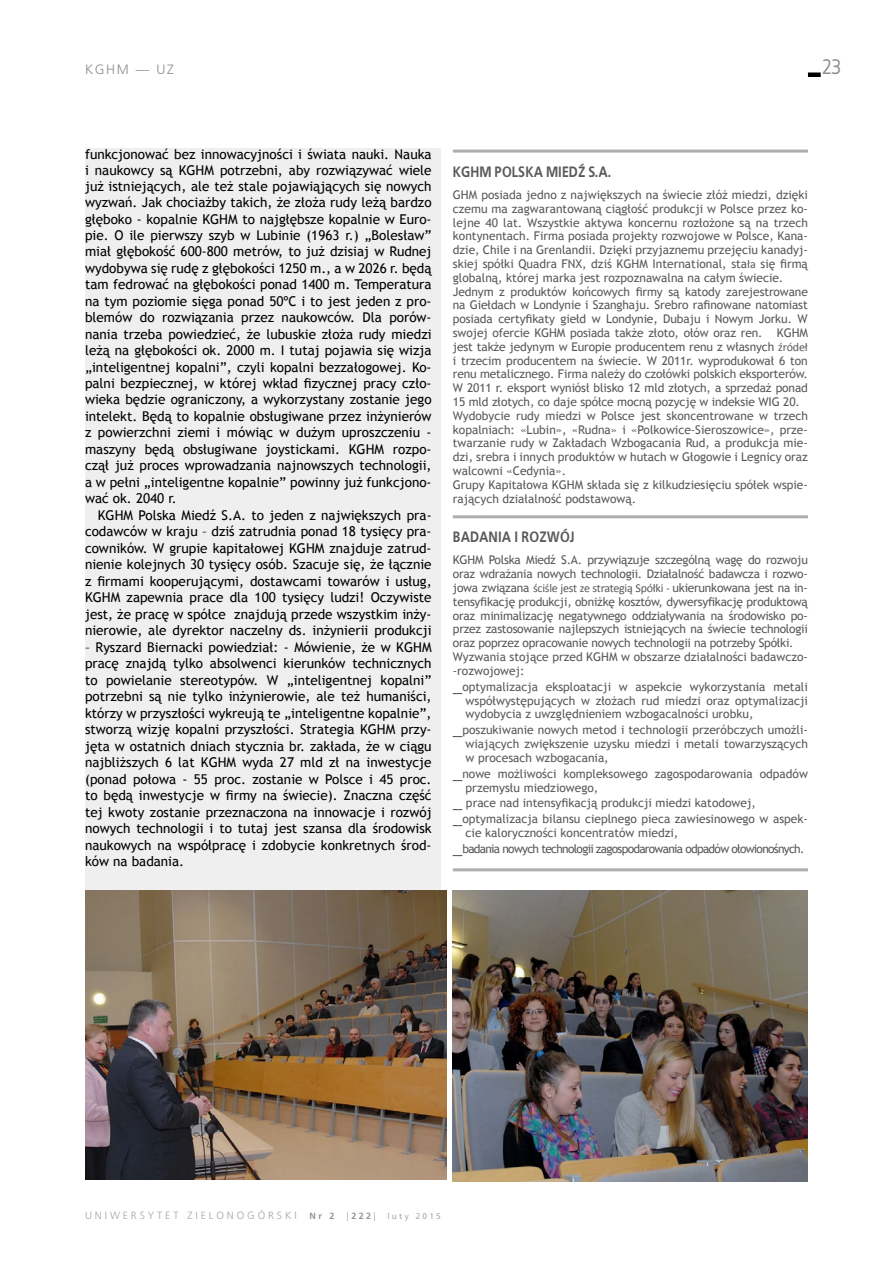
<style>
.page{position:relative;width:893px;height:1263px;background:#fff}
.page>*{position:absolute;margin:0;border:0;box-sizing:border-box;transform-origin:0 0}
.t1{font:21px "EFN Bureau OT";color:#8a8c8e}
.t2{font:700 15px "EFN Bureau OT";color:#58595b}
.t3{font:13.5px/16.4px "Trebuchet MS";color:#000;text-align:justify}
.t4{font:300 13.5px "Frutiger LT Pro";letter-spacing:.12em;color:#8a8c8e}
.t5{font:12px/13.8px "Trebuchet MS";color:#58595b}
.t6{font:12px/13.8px "Trebuchet MS";letter-spacing:-.02em;color:#58595b}
.t7{font:12px/15.9px "Trebuchet MS";letter-spacing:-.06em;color:#58595b}
.t8{font:300 10.5px "Frutiger LT Pro";letter-spacing:.275em;color:#a3a5a8}
.t9{font:700 9px "Frutiger LT Pro";color:#939597}
.t10{font:8.25px "Frutiger LT Pro";letter-spacing:.275em;color:#a4a7a9}
.s1{font-family:"Calibri"}
.s2{font-family:"EFN Bureau OT";font-weight:700}
.s3{font-weight:700;font-size:9px;color:#939597}
.s4{font-weight:300}
</style>
<div class="page">
<div style="left:808px;top:72px;width:13px;height:5px;background:#000"></div>
<div style="left:85px;top:149px;width:355px;height:1029px;background:#efeff0"></div>
<hr style="left:453px;top:150px;width:355px;height:3px;background:#acaeb1">
<hr style="left:453px;top:515px;width:355px;height:3px;background:#acaeb1">
<hr style="left:453px;top:868px;width:355px;height:3px;background:#acaeb1">
<img style="left:453px;top:891px;width:355px;height:290px">
<img style="left:85px;top:891px;width:361px;height:289px">
<p class="t4" style="left:85px;top:61px;width:90px">KGHM — UZ</p>
<h1 class="t1" style="left:822px;top:55px;width:21px">23</h1>
<p class="t3" style="left:85px;top:146px;width:349px">funkcjonować bez innowacyjności i świata nauki. Nauka i naukowcy są KGHM potrzebni, aby rozwiązywać wiele już istniejących, ale też stale pojawiąjących się nowych wyzwań. Jak chociażby takich, że złoża rudy leżą bardzo głęboko - kopalnie KGHM to najgłębsze kopalnie w Euro&shy;pie. O ile pierwszy szyb w Lubinie (1963 r.) „Bolesław” miał głębokość 600-800 metrów, to już dzisiaj w Rudnej wydobywa się rudę z głębokości 1250 m., a w 2026 r. będą tam fedrować na głębokości ponad 1400 m. Temperatura na tym poziomie sięga ponad 50ºC i to jest jeden z pro&shy;blemów do rozwiązania przez naukowców. Dla porów&shy;nania trzeba powiedzieć, że lubuskie złoża rudy miedzi leżą na głębokości ok. 2000 m. I tutaj pojawia się wizja „inteligentnej kopalni”, czyli kopalni bezzałogowej. Ko&shy;palni bezpiecznej, w której wkład fizycznej pracy czło&shy;wieka będzie ograniczony, a wykorzystany zostanie jego intelekt. Będą to kopalnie obsługiwane przez inżynierów z powierzchni ziemi i mówiąc w dużym uproszczeniu - maszyny będą obsługiwane joystickami. KGHM rozpo&shy;czął już proces wprowadzania najnowszych technologii, a w pełni „inteligentne kopalnie” powinny już funkcjono&shy;wać ok. 2040 r.</p>
<p class="t3" style="left:85px;top:507px;width:348px;text-indent:13px">KGHM Polska Miedź S.A. to jeden z największych pra&shy;codawców w kraju – dziś zatrudnia ponad 18 tysięcy pra&shy;cowników. W grupie kapitałowej KGHM znajduje zatrud&shy;nienie kolejnych 30 tysięcy osób. Szacuje się, że łącznie z firmami kooperującymi, dostawcami towarów i usług, KGHM zapewnia prace dla 100 tysięcy ludzi! Oczywiste jest, że pracę w spółce znajdują przede wszystkim inży&shy;nierowie, ale dyrektor naczelny ds. inżynierii produkcji</p>
<p class="t3" style="left:85px;top:639px;width:348px">– Ryszard Biernacki powiedział: - Mówienie, że w KGHM pracę znajdą tylko absolwenci kierunków technicznych to powielanie stereotypów. W „inteligentnej kopalni” potrzebni są nie tylko inżynierowie, ale też humaniści, którzy w przyszłości wykreują te „inteligentne kopalnie”, stworzą wizję kopalni przyszłości. Strategia KGHM przy&shy;jęta w ostatnich dniach stycznia br. zakłada, że w ciągu najbliższych 6 lat KGHM wyda 27 mld zł na inwestycje (ponad połowa - 55 proc. zostanie w Polsce i 45 proc. to będą inwestycje w firmy na świecie). Znaczna część tej kwoty zostanie przeznaczona na innowacje i rozwój nowych technologii i to tutaj jest szansa dla środowisk naukowych na współpracę i zdobycie konkretnych środ&shy;ków na badania.</p>
<p class="t2" style="left:453px;top:162px;width:160px">KGHM POLSKA MIEDŹ S.A.</p>
<p class="t5" style="left:453px;top:188px;width:357px">GHM posiada jedno z największych na świecie złóż miedzi, dzięki czemu ma zagwarantowaną ciągłość produkcji w Polsce przez ko&shy;lejne 40 lat. Wszystkie aktywa koncernu rozłożone są na trzech kontynentach. Firma posiada projekty rozwojowe w Polsce, Kana&shy;dzie, Chile i na Grenlandii. Dzięki przyjaznemu przejęciu kanadyj&shy;skiej spółki Quadra FNX, dziś KGHM International, sta<span class="s1">ła</span> się firmą globalną, której marka jest rozpoznawalna na całym świecie.<br>Jednym z produktów końcowych firmy są katody zarejestrowane na Giełdach w Londynie i Szanghaju. Srebro rafinowane natomiast posiada certyfikaty giełd w Londynie, Dubaju i Nowym Jorku. W swojej ofercie KGHM posiada także złoto, ołów oraz ren. KGHM jest także jedynym w Europie producentem renu z własnych <span class="s1">źródeł </span>i trzecim producentem na świecie. W 2011r. wyprodukował 6 ton renu metalicznego. Firma należy do czołówki polskich eksporterów.<br>W 2011 r. eksport wyniósł blisko 12 mld złotych, a sprzedaż ponad 15 mld złotych, co daje spółce mocną pozycję w indeksie WIG 20.<br>Wydobycie rudy miedzi w Polsce jest skoncentrowane w trzech kopalniach: «Lubin», «Rudna» i «Polkowice-Sieroszowice», prze&shy;twarzanie rudy w Zakładach Wzbogacania Rud, a produkcja mie&shy;dzi, srebra i innych produktów w hutach w Głogowie i Legnicy oraz walcowni «Cedynia».<br>Grupy Kapitałowa KGHM składa się z kilkudziesięciu spółek wspie&shy;rających działalność podstawową.</p>
<p class="t2" style="left:453px;top:527px;width:122px">BADANIA I ROZWÓJ</p>
<p class="t6" style="left:453px;top:553px;width:357px">KGHM Polska Miedź S.A. przywiązuje szczególną wagę do rozwoju oraz wdrażania nowych technologii. Działalność badawcza i rozwo&shy;jowa związana <span class="s1">ściśle jest ze strategią Spółki -</span> ukierunkowana jest na in&shy;tensyfikację produkcji, obniżkę kosztów, dywersyfikację produktową oraz minimalizację negatywnego oddziaływania na środowisko po&shy;przez zastosowanie najlepszych istniejących na świecie technologii oraz poprzez opracowanie nowych technologii na potrzeby Spółki.<br>Wyzwania stojące przed KGHM w obszarze działalności badawczo--rozwojowej:</p>
<p class="t5" style="left:466px;top:680px;width:344px;text-align:justify;text-indent:-13px"><span class="s2">__</span>optymalizacja eksploatacji w aspekcie wykorzystania metali współwystępujących w złożach rud miedzi oraz optymalizacji wydobycia z uwzględnieniem wzbogacalności urobku,</p>
<p class="t5" style="left:466px;top:723px;width:344px;text-align:justify;text-indent:-13px"><span class="s2">__</span>poszukiwanie nowych metod i technologii przeróbczych umożli&shy;wiających zwiększenie uzysku miedzi i metali towarzyszących w procesach wzbogacania,</p>
<p class="t5" style="left:466px;top:767px;width:344px;text-indent:-13px"><span class="s2">__</span>nowe możliwości kompleksowego zagospodarowania odpadów przemysłu miedziowego,</p>
<p class="t5" style="left:453px;top:795px;width:357px;line-height:15.9px"><span class="s2">__</span> prace nad intensyfikacją produkcji miedzi katodowej, <span class="s2">__</span>optymalizacja bilansu cieplnego pieca zawiesinowego w aspek-</p>
<p class="t7" style="left:453px;top:825px;width:353px;text-indent:13px">cie kaloryczności koncentratów miedzi,<br><span class="s2">__</span>badania nowych technologii zagospodarowania odpadów ołowionośnych.</p>
<p class="t8" style="left:85px;top:1209px;width:251px">UNIWERSYTET ZIELONOGÓRSKI <span class="s3">Nr 2</span></p>
<p class="t9" style="left:347px;top:1211px;width:30px"><span class="s4">|</span>222<span class="s4">|</span></p>
<p class="t10" style="left:387px;top:1211px;width:55px">luty 2015</p>
</div>
